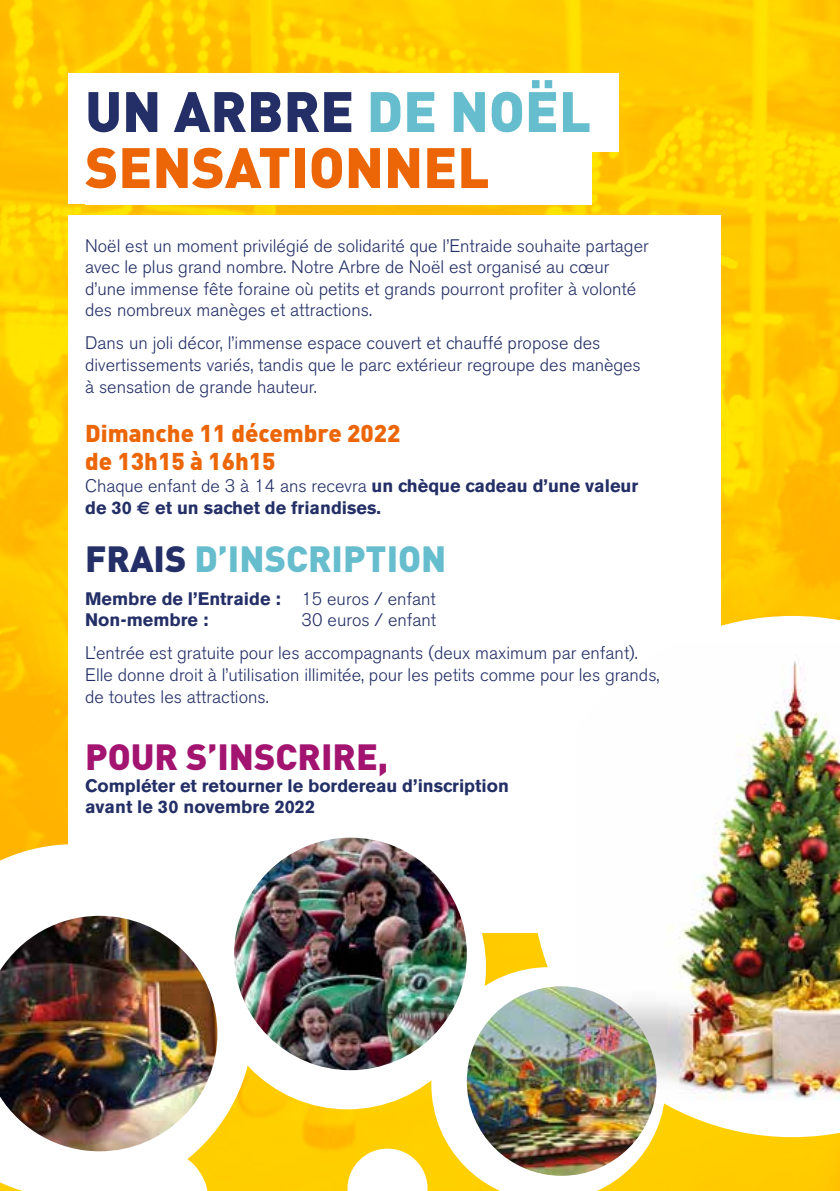
<style>
.page{position:relative;width:840px;height:1191px;background:#fff}
.page>*{position:absolute;margin:0;border:0;box-sizing:border-box;transform-origin:0 0}
.t1{font:900 56px/56px "DIN";color:#ec6608}
.t2{font:900 36px "DIN";color:#66bdcd}
.t3{font:900 36px "DIN";color:#a31370}
.t4{font:900 24px/28px "DIN";color:#ec6608}
.t5{font:300 18px/21.6px "Akzidenz Grotesk BE";color:#232f66}
.t6{font:700 18px/21.6px "Akzidenz Grotesk BE";color:#232f66}
.s1{color:#232f66}
.s2{color:#66bdcd}
.s3{font-weight:300}
.s4{font-family:"Euro Sans"}
</style>
<div class="page">
<img style="left:0;top:0;width:839px;height:1191px">
<div style="left:68px;top:74px;width:550px;height:78px;background:#fff"></div>
<div style="left:68px;top:215px;width:652px;height:717px;background:#fff"></div>
<div style="left:68px;top:126px;width:386px;height:78px;background:#fff"></div>
<div style="left:85px;top:85px;width:506px;height:119px;background:#fff"></div>
<div style="left:209px;top:825px;width:276px;height:284px;background:#fff;border-radius:50%"></div>
<svg style="left:431px;top:967px;width:234px;height:224px"></svg>
<svg style="left:531px;top:616px;width:308px;height:521px"></svg>
<img style="left:575px;top:643px;width:264px;height:457px">
<svg style="left:0;top:844px;width:253px;height:347px"></svg>
<img style="left:0;top:915px;width:217px;height:236px">
<svg style="left:347px;top:1148px;width:80px;height:43px"></svg>
<img style="left:466px;top:986px;width:190px;height:189px;border-radius:95px">
<img style="left:234px;top:837px;width:232px;height:233px;border-radius:116px">
<h1 class="t1" style="left:85px;top:81px;width:507px"><span class="s1">UN ARBRE</span> <span class="s2">DE NOËL<br></span>SENSATIONNEL</h1>
<p class="t5" style="left:85px;top:235px;width:565px">Noël est un moment privilégié de solidarité que l’Entraide souhaite partager avec le plus grand nombre. Notre Arbre de Noël est organisé au cœur d’une immense fête foraine où petits et grands pourront profiter à volonté des nombreux manèges et attractions.</p>
<p class="t5" style="left:85px;top:333px;width:557px">Dans un joli décor, l’immense espace couvert et chauffé propose des divertissements variés, tandis que le parc extérieur regroupe des manèges à sensation de grande hauteur.</p>
<h3 class="t4" style="left:85px;top:418px;width:317px">Dimanche 11 décembre 2022 de 13h15 à 16h15</h3>
<p class="t6" style="left:85px;top:475px;width:554px"><span class="s3">Chaque enfant de 3 à 14 ans recevra</span> un chèque cadeau d’une valeur de 30 <span class="s4">e</span> et un sachet de friandises.</p>
<h2 class="t2" style="left:85px;top:535px;width:362px"><span class="s1">FRAIS</span> D’INSCRIPTION</h2>
<p class="t6" style="left:85px;top:588px;width:352px">Membre de l’Entraide : <span class="s3">15 euros / enfant<br></span>Non-membre :</p>
<p class="t5" style="left:85px;top:604px;width:554px;line-height:33px;text-indent:216px">30 euros / enfant<br>L’entrée est gratuite pour les accompagnants (deux maximum par enfant).</p>
<p class="t5" style="left:85px;top:664px;width:575px">Elle donne droit à l’utilisation illimitée, pour les petits comme pour les grands, de toutes les attractions.</p>
<h2 class="t3" style="left:85px;top:733px;width:304px">POUR S’INSCRIRE,</h2>
<p class="t6" style="left:85px;top:775px;width:425px">Compléter et retourner le bordereau d’inscription avant le 30 novembre 2022</p>
</div>
